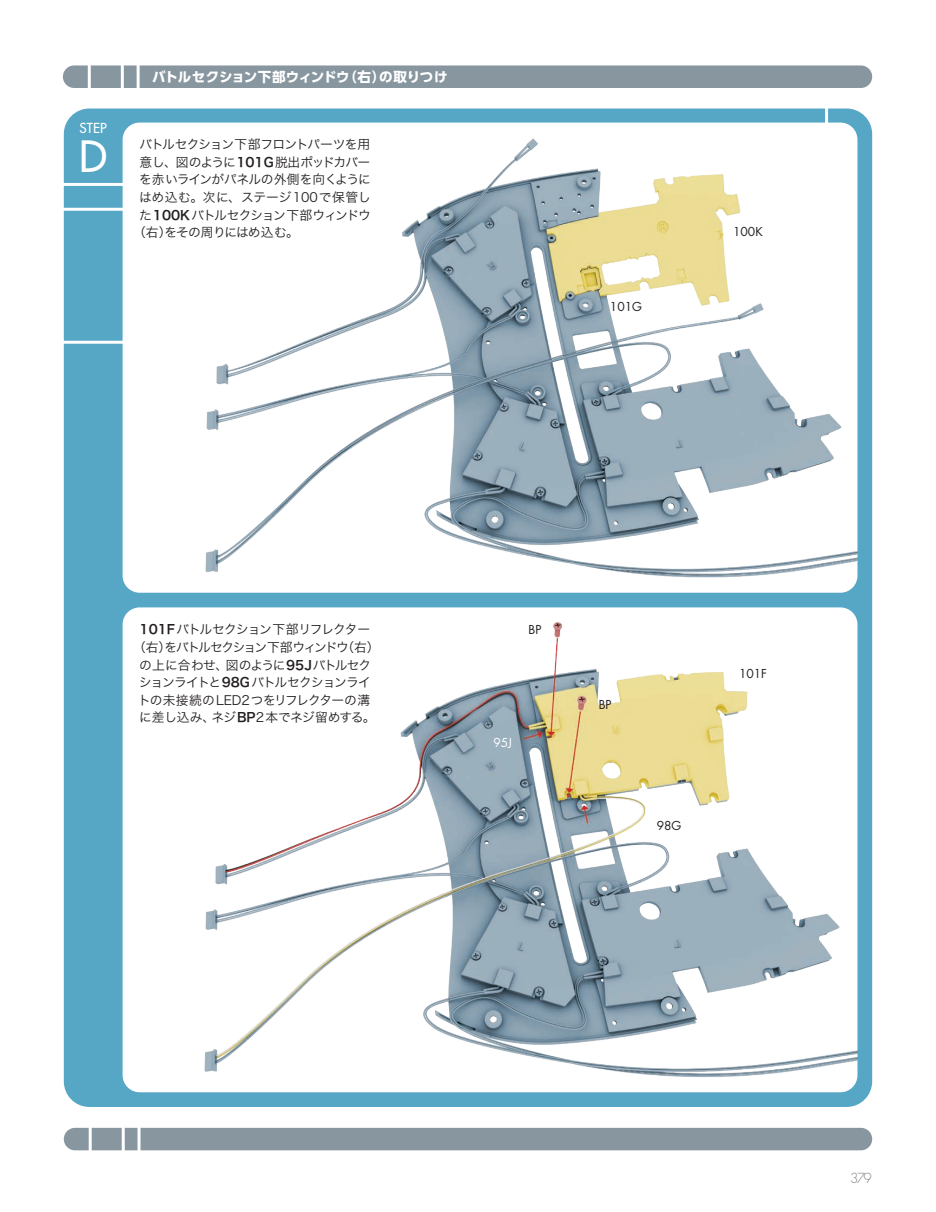
<style>
.page{position:relative;width:936px;height:1212px;background:#fff}
.page>*{position:absolute;margin:0;border:0;box-sizing:border-box;transform-origin:0 0}
.t1{font:42px "Futura LT";color:#fff}
.t2{font:700 13.5px "UD Shin Go Pro";letter-spacing:-.01em;color:#fff}
.t3{font:13.5px "Futura LT";color:#fff}
.t4{font:300 13.5px "Futura Std";color:#828688}
.t5{font:12.75px/17.5px "Hira Kaku Pro W3";letter-spacing:-.06em;color:#231f20;text-align:center}
.t6{font:12.75px "Hira Kaku Pro W3";letter-spacing:-.08em;color:#231f20}
.t7{font:12.75px "Hira Kaku Pro W3";letter-spacing:-.085em;color:#231f20}
.t8{font:12.75px "Hira Kaku Pro W3";letter-spacing:.02em;color:#231f20}
.t9{font:12px "Futura LT";color:#231f20}
.t10{font:12px "Futura LT";color:#fff}
.s1{font-family:"Hira Kaku Pro W6"}
</style>
<div class="page">
<div style="left:64px;top:109px;width:808px;height:998px;background:#56a6c6;border-radius:26px"></div>
<div style="left:123px;top:123px;width:734px;height:470px;background:#fff;border-radius:17px"></div>
<div style="left:123px;top:607px;width:734px;height:485px;background:#fff;border-radius:17px"></div>
<div style="left:63px;top:65px;width:809px;height:23px;background:#87969f;border-radius:11px"></div>
<hr style="left:137px;top:50px;width:3px;height:44px;background:#fff">
<hr style="left:121px;top:50px;width:3px;height:44px;background:#fff">
<hr style="left:88px;top:50px;width:3px;height:44px;background:#fff">
<div style="left:64px;top:1128px;width:808px;height:22px;background:#87969f;border-radius:11px"></div>
<hr style="left:137px;top:1123px;width:3px;height:43px;background:#fff">
<hr style="left:122px;top:1121px;width:3px;height:45px;background:#fff">
<hr style="left:89px;top:1121px;width:3px;height:45px;background:#fff">
<hr style="left:825px;top:98px;width:3px;height:54px;background:#fff">
<hr style="left:58px;top:183px;width:79px;height:3px;background:#fff">
<hr style="left:58px;top:208px;width:79px;height:3px;background:#fff">
<hr style="left:58px;top:341px;width:79px;height:3px;background:#fff">
<img style="left:191px;top:123px;width:666px;height:470px">
<img style="left:189px;top:622px;width:668px;height:485px">
<p class="t3" style="left:80px;top:119px;width:29px">STEP</p>
<h1 class="t1" style="left:79px;top:129px;width:29px">D</h1>
<p class="t2" style="left:152px;top:66px;width:297px">バトルセクション下部ウィンドウ（右）の取りつけ</p>
<p class="t5" style="left:139px;top:135px;width:232px">バトルセクション下部フロントパーツを用</p>
<p class="t6" style="left:140px;top:151px;width:232px">意し、図のように<span class="s1">101G</span>脱出ポッドカバー</p>
<p class="t5" style="left:139px;top:170px;width:233px">を赤いラインがパネルの外側を向くように</p>
<p class="t8" style="left:139px;top:186px;width:233px">はめ込む。次に、ステージ100で保管し</p>
<p class="t7" style="left:139px;top:203px;width:233px">た<span class="s1">100K</span>バトルセクション下部ウィンドウ</p>
<p class="t5" style="left:133px;top:223px;width:167px">（右）をその周りにはめ込む。</p>
<p class="t9" style="left:610px;top:299px;width:34px">101G</p>
<p class="t9" style="left:733px;top:224px;width:31px">100K</p>
<p class="t5" style="left:133px;top:620px;width:248px"><span class="s1">101F</span>バトルセクション下部リフレクター<br>（右）をバトルセクション下部ウィンドウ（右）の上に合わせ、図のように<span class="s1">95J</span>バトルセクションライトと<span class="s1">98G</span>バトルセクションライトの未接続のLED2つをリフレクターの溝に差し込み、ネジ<span class="s1">BP</span>2本でネジ留めする。</p>
<p class="t9" style="left:528px;top:622px;width:14px">BP</p>
<p class="t10" style="left:493px;top:735px;width:20px">95J</p>
<p class="t9" style="left:598px;top:696px;width:14px">BP</p>
<p class="t9" style="left:656px;top:818px;width:26px">98G</p>
<p class="t9" style="left:739px;top:665px;width:29px">101F</p>
<p class="t4" style="left:850px;top:1170px;width:23px">379</p>
</div>
